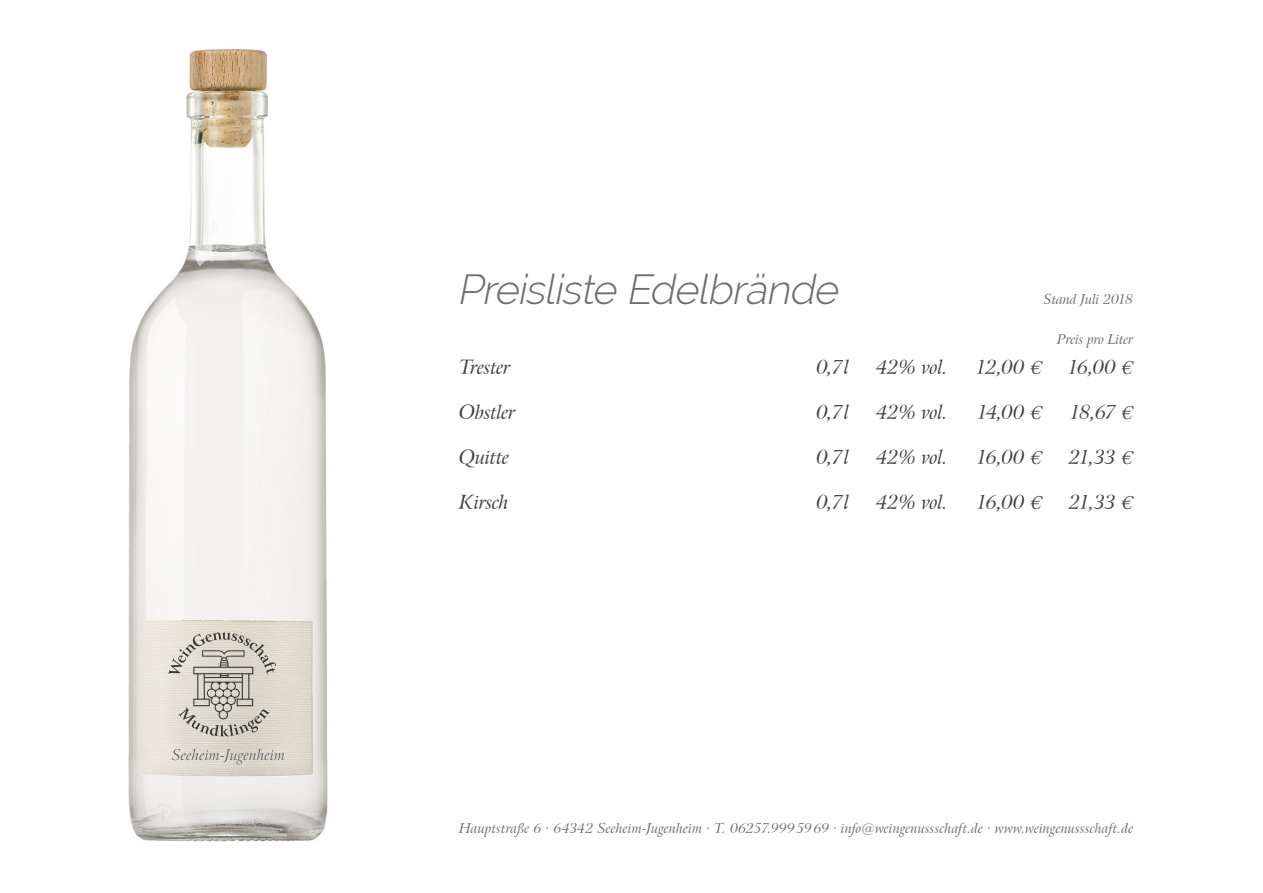
<style>
.page{position:relative;width:1263px;height:893px;background:#fff}
.page>*{position:absolute;margin:0;border:0;box-sizing:border-box;transform-origin:0 0}
.t1{font:italic 300 41.25px "Raleway";color:#6d6e71}
.t2{font:italic 19.5px "Arrus BT";letter-spacing:-.025em;color:#414042}
.t3{font:italic 13.65px "Arrus BT";color:#6d6e71}
.t4{font:italic 13.65px "Arrus BT";letter-spacing:-.02em;color:#6d6e71}
.s1{font-family:"Cardo"}
</style>
<div class="page">
<img style="left:128px;top:49px;width:200px;height:792px">
<svg style="left:168px;top:632px;width:108px;height:104px;background:#c6c3b8"></svg>
<svg style="left:172px;top:749px;width:112px;height:15px;background:#cac7be"></svg>
<h1 class="t1" style="left:457px;top:265px;width:391px">Preisliste Edelbrände</h1>
<p class="t4" style="left:1043px;top:291px;width:91px">Stand Juli 2018</p>
<p class="t4" style="left:1057px;top:330px;width:78px">Preis pro Liter</p>
<p class="t2" style="left:459px;top:355px;width:53px">Trester</p>
<p class="t2" style="left:816px;top:355px;width:34px">0,7l</p>
<p class="t2" style="left:876px;top:355px;width:73px">42% vol.</p>
<p class="t2" style="left:975px;top:355px;width:68px">12,00 <span class="s1">€</span></p>
<p class="t2" style="left:1067px;top:355px;width:67px">16,00 <span class="s1">€</span></p>
<p class="t2" style="left:459px;top:400px;width:58px">Obstler</p>
<p class="t2" style="left:816px;top:400px;width:34px">0,7l</p>
<p class="t2" style="left:876px;top:400px;width:73px">42% vol.</p>
<p class="t2" style="left:977px;top:400px;width:67px">14,00 <span class="s1">€</span></p>
<p class="t2" style="left:1069px;top:400px;width:65px">18,67 <span class="s1">€</span></p>
<p class="t2" style="left:459px;top:445px;width:51px">Quitte</p>
<p class="t2" style="left:816px;top:445px;width:34px">0,7l</p>
<p class="t2" style="left:876px;top:445px;width:73px">42% vol.</p>
<p class="t2" style="left:976px;top:445px;width:67px">16,00 <span class="s1">€</span></p>
<p class="t2" style="left:1069px;top:445px;width:66px">21,33 <span class="s1">€</span></p>
<p class="t2" style="left:459px;top:491px;width:51px">Kirsch</p>
<p class="t2" style="left:816px;top:491px;width:34px">0,7l</p>
<p class="t2" style="left:876px;top:491px;width:73px">42% vol.</p>
<p class="t2" style="left:976px;top:491px;width:67px">16,00 <span class="s1">€</span></p>
<p class="t2" style="left:1069px;top:491px;width:66px">21,33 <span class="s1">€</span></p>
<p class="t3" style="left:459px;top:820px;width:675px">Hauptstraße 6 · 64342 Seeheim-Jugenheim · T. 06257.9995969 · info@weingenussschaft.de · www.weingenussschaft.de</p>
</div>
